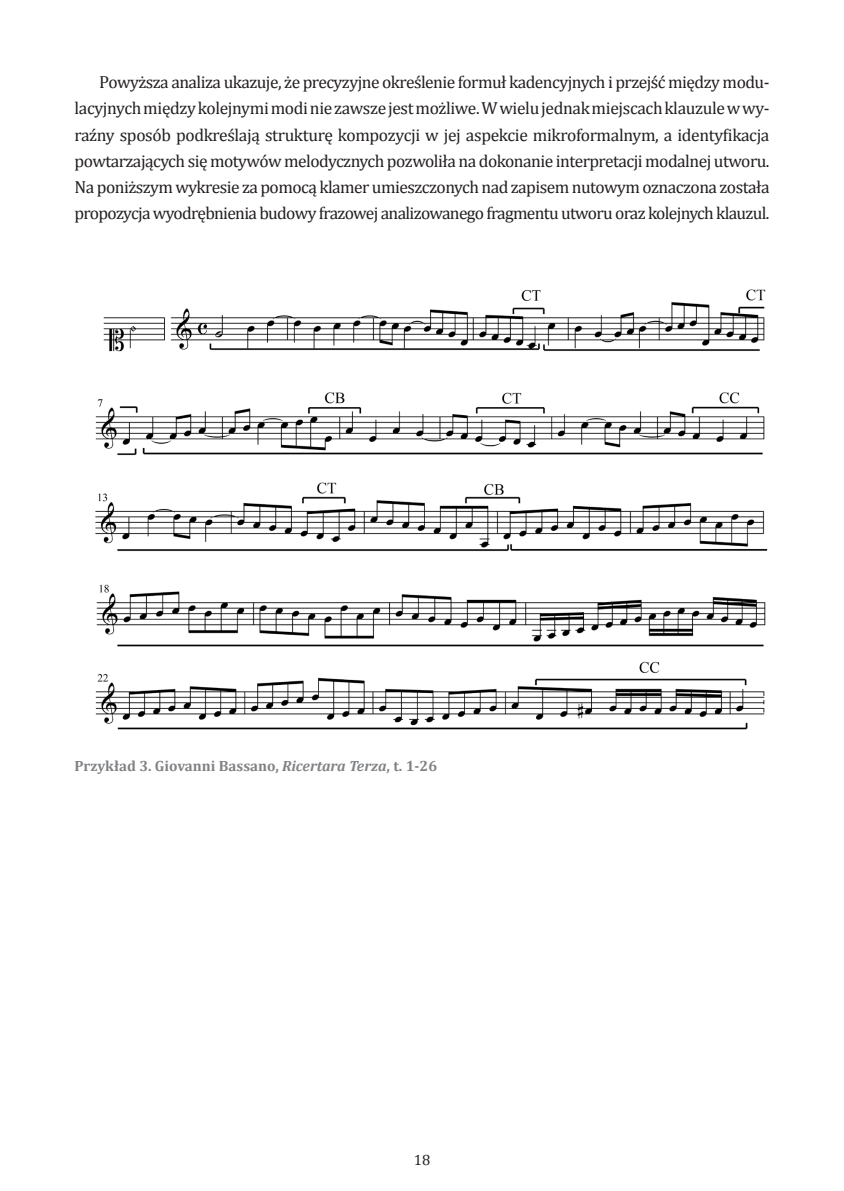
<style>
.page{position:relative;width:844px;height:1191px;background:#fff}
.page>*{position:absolute;margin:0;border:0;box-sizing:border-box;transform-origin:0 0}
.TEKST_akapitowy_głów{font:17.5px/26.2px "Cambria";letter-spacing:-.04em;color:#231f20;text-align:justify}
.PODPISY_pod_przykład{font:700 14.88px "Cambria";color:#808285}
.t1{font:14.88px "Cambria";color:#231f20}
.s1{font-style:italic}
</style>
<div class="page">
<img style="left:95px;top:289px;width:673px;height:441px">
<p class="TEKST_akapitowy_głów" style="left:74px;top:69px;width:696px;text-indent:25px">Powyższa analiza ukazuje, że precyzyjne określenie formuł kadencyjnych i przejść między modu&shy;lacyjnych między kolejnymi modi nie zawsze jest możliwe. W wielu jednak miejscach klauzule w wy&shy;raźny sposób podkreślają strukturę kompozycji w jej aspekcie mikroformalnym, a identyfikacja powtarzających się motywów melodycznych pozwoliła na dokonanie interpretacji modalnej utworu.<br>Na poniższym wykresie za pomocą klamer umieszczonych nad zapisem nutowym oznaczona została propozycja wyodrębnienia budowy frazowej analizowanego fragmentu utworu oraz kolejnych klauzul.</p>
<p class="PODPISY_pod_przykład" style="left:74px;top:756px;width:364px">Przykład 3. Giovanni Bassano, <span class="s1">Ricertara Terza</span>, t. 1-26</p>
<p class="t1" style="left:413px;top:1151px;width:18px">18</p>
</div>
